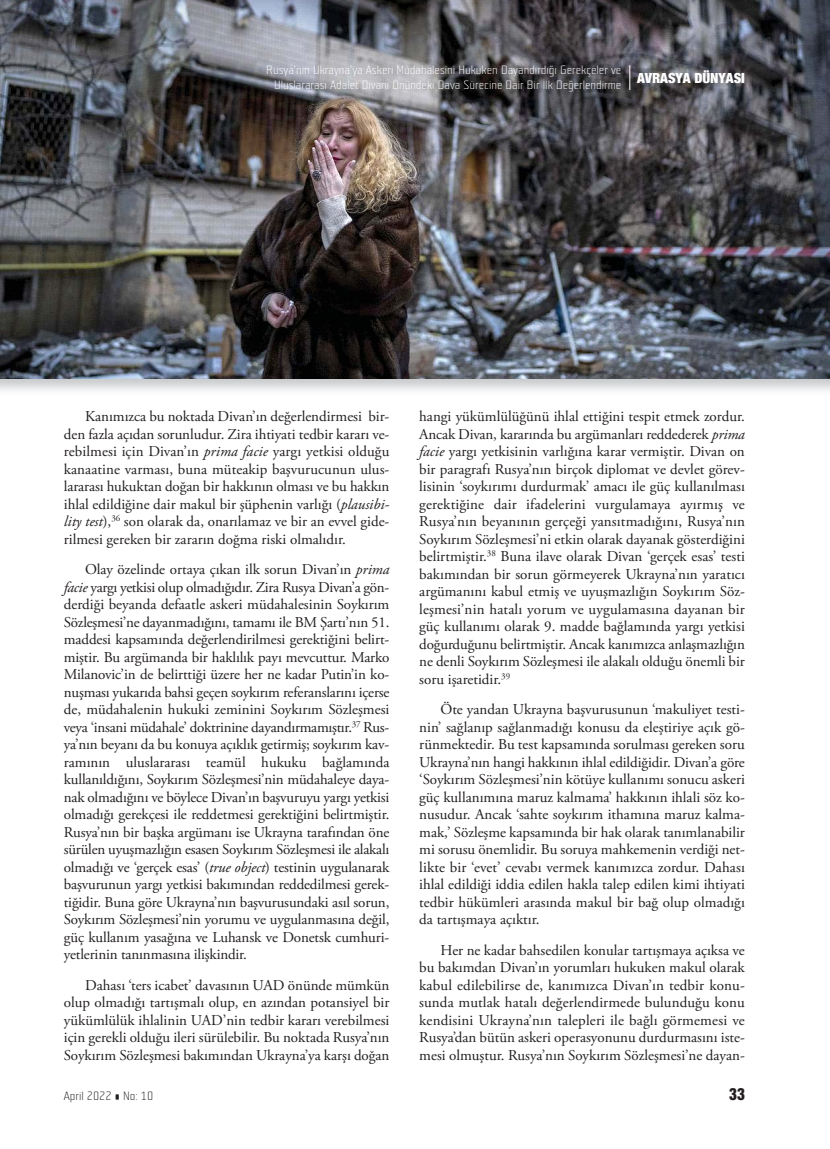
<style>
.page{position:relative;width:830px;height:1149px;background:#fff}
.page>*{position:absolute;margin:0;border:0;box-sizing:border-box;transform-origin:0 0}
.t1{font:900 condensed 18px "Helvatika";color:#231f20;scale:.9 1}
.t2{font:15px/17.5px "Adobe Garamond Pro";color:#231f20;text-align:justify}
.t3{font:900 condensed 15px "Helvatika";color:#fff}
.t4{font:12px/15px "STF Teuton Hell";color:#fff;text-align:right}
.t5{font:12px "STF Teuton Hell";color:#231f20}
.s1{font-style:italic}
</style>
<div class="page">
<img style="left:0;top:378px;width:829px;height:13px">
<img style="left:0;top:0;width:829px;height:378px">
<svg style="left:629px;top:65px;width:1px;height:25px"></svg>
<p class="t4" style="left:266px;top:64px;width:356px">Rusya’nın Ukrayna’ya Askeri Müdahalesini Hukuken Dayandırdığı Gerekçeler ve<br>Uluslararası Adalet Divanı Önündeki Dava Sürecine Dair Bir İlk Değerlendirme</p>
<p class="t3" style="left:636px;top:69px;width:109px">AVRASYA DÜNYASI</p>
<p class="t2" style="left:64px;top:409px;width:327px;text-indent:21px">Kanımızca bu noktada Divan’ın değerlendirmesi bir&shy;den fazla açıdan sorunludur. Zira ihtiyati tedbir kararı ve&shy;rebilmesi için Divan’ın <span class="s1">prima facie</span> yargı yetkisi olduğu kanaatine varması, buna müteakip başvurucunun ulus&shy;lararası hukuktan doğan bir hakkının olması ve bu hakkın ihlal edildiğine dair makul bir şüphenin varlığı (<span class="s1">plausibi&shy;lity test</span>),<sup>36</sup> son olarak da, onarılamaz ve bir an evvel gide&shy;rilmesi gereken bir zararın doğma riski olmalıdır.</p>
<p class="t2" style="left:64px;top:561px;width:327px;text-indent:21px">Olay özelinde ortaya çıkan ilk sorun Divan’ın <span class="s1">prima facie</span> yargı yetkisi olup olmadığıdır. Zira Rusya Divan’a gön&shy;derdiği beyanda defaatle askeri müdahalesinin Soykırım Sözleşmesi’ne dayanmadığını, tamamı ile BM Şartı’nın 51. maddesi kapsamında değerlendirilmesi gerektiğini belirt&shy;miştir. Bu argümanda bir haklılık payı mevcuttur. Marko Milanovic’in de belirttiği üzere her ne kadar Putin’in ko&shy;nuşması yukarıda bahsi geçen soykırım referanslarını içerse de, müdahalenin hukuki zeminini Soykırım Sözleşmesi veya ‘insani müdahale’ doktrinine dayandırmamıştır.<sup>37</sup> Rus&shy;ya’nın beyanı da bu konuya açıklık getirmiş; soykırım kav&shy;ramının uluslararası teamül hukuku bağlamında kullanıldığını, Soykırım Sözleşmesi’nin müdahaleye daya&shy;nak olmadığını ve böylece Divan’ın başvuruyu yargı yetkisi olmadığı gerekçesi ile reddetmesi gerektiğini belirtmiştir.<br>Rusya’nın bir başka argümanı ise Ukrayna tarafından öne sürülen uyuşmazlığın esasen Soykırım Sözleşmesi ile alakalı olmadığı ve ‘gerçek esas’ (<span class="s1">true object</span>) testinin uygulanarak başvurunun yargı yetkisi bakımından reddedilmesi gerek&shy;tiğidir. Buna göre Ukrayna’nın başvurusundaki asıl sorun, Soykırım Sözleşmesi’nin yorumu ve uygulanmasına değil, güç kullanım yasağına ve Luhansk ve Donetsk cumhuri&shy;yetlerinin tanınmasına ilişkindir.</p>
<p class="t2" style="left:64px;top:977px;width:327px;text-indent:21px">Dahası ‘ters icabet’ davasının UAD önünde mümkün olup olmadığı tartışmalı olup, en azından potansiyel bir yükümlülük ihlalinin UAD’nin tedbir kararı verebilmesi için gerekli olduğu ileri sürülebilir. Bu noktada Rusya’nın Soykırım Sözleşmesi bakımından Ukrayna’ya karşı doğan</p>
<p class="t5" style="left:64px;top:1090px;width:91px">April 2022 • No: 10</p>
<p class="t2" style="left:419px;top:409px;width:327px">hangi yükümlülüğünü ihlal ettiğini tespit etmek zordur.<br>Ancak Divan, kararında bu argümanları reddederek <span class="s1">prima facie</span> yargı yetkisinin varlığına karar vermiştir. Divan on bir paragrafı Rusya’nın birçok diplomat ve devlet görev&shy;lisinin ‘soykırımı durdurmak’ amacı ile güç kullanılması gerektiğine dair ifadelerini vurgulamaya ayırmış ve Rusya’nın beyanının gerçeği yansıtmadığını, Rusya’nın Soykırım Sözleşmesi’ni etkin olarak dayanak gösterdiğini belirtmiştir.<sup>38</sup> Buna ilave olarak Divan ‘gerçek esas’ testi bakımından bir sorun görmeyerek Ukrayna’nın yaratıcı argümanını kabul etmiş ve uyuşmazlığın Soykırım Söz&shy;leşmesi’nin hatalı yorum ve uygulamasına dayanan bir güç kullanımı olarak 9. madde bağlamında yargı yetkisi doğurduğunu belirtmiştir. Ancak kanımızca anlaşmazlığın ne denli Soykırım Sözleşmesi ile alakalı olduğu önemli bir soru işaretidir.<sup>39</sup></p>
<p class="t2" style="left:419px;top:701px;width:327px;text-indent:21px">Öte yandan Ukrayna başvurusunun ‘makuliyet testi&shy;nin’ sağlanıp sağlanmadığı konusu da eleştiriye açık gö&shy;rünmektedir. Bu test kapsamında sorulması gereken soru Ukrayna’nın hangi hakkının ihlal edildiğidir. Divan’a göre ‘Soykırım Sözleşmesi’nin kötüye kullanımı sonucu askeri güç kullanımına maruz kalmama’ hakkının ihlali söz ko&shy;nusudur. Ancak ‘sahte soykırım ithamına maruz kalma&shy;mak,’ Sözleşme kapsamında bir hak olarak tanımlanabilir mi sorusu önemlidir. Bu soruya mahkemenin verdiği net&shy;likte bir ‘evet’ cevabı vermek kanımızca zordur. Dahası ihlal edildiği iddia edilen hakla talep edilen kimi ihtiyati tedbir hükümleri arasında makul bir bağ olup olmadığı da tartışmaya açıktır.</p>
<p class="t2" style="left:419px;top:942px;width:327px;text-indent:21px">Her ne kadar bahsedilen konular tartışmaya açıksa ve bu bakımdan Divan’ın yorumları hukuken makul olarak kabul edilebilirse de, kanımızca Divan’ın tedbir konu&shy;sunda mutlak hatalı değerlendirmede bulunduğu konu kendisini Ukrayna’nın talepleri ile bağlı görmemesi ve Rusya’dan bütün askeri operasyonunu durdurmasını iste&shy;mesi olmuştur. Rusya’nın Soykırım Sözleşmesi’ne dayan-</p>
<p class="t1" style="left:728px;top:1083px;width:19px">33</p>
</div>
